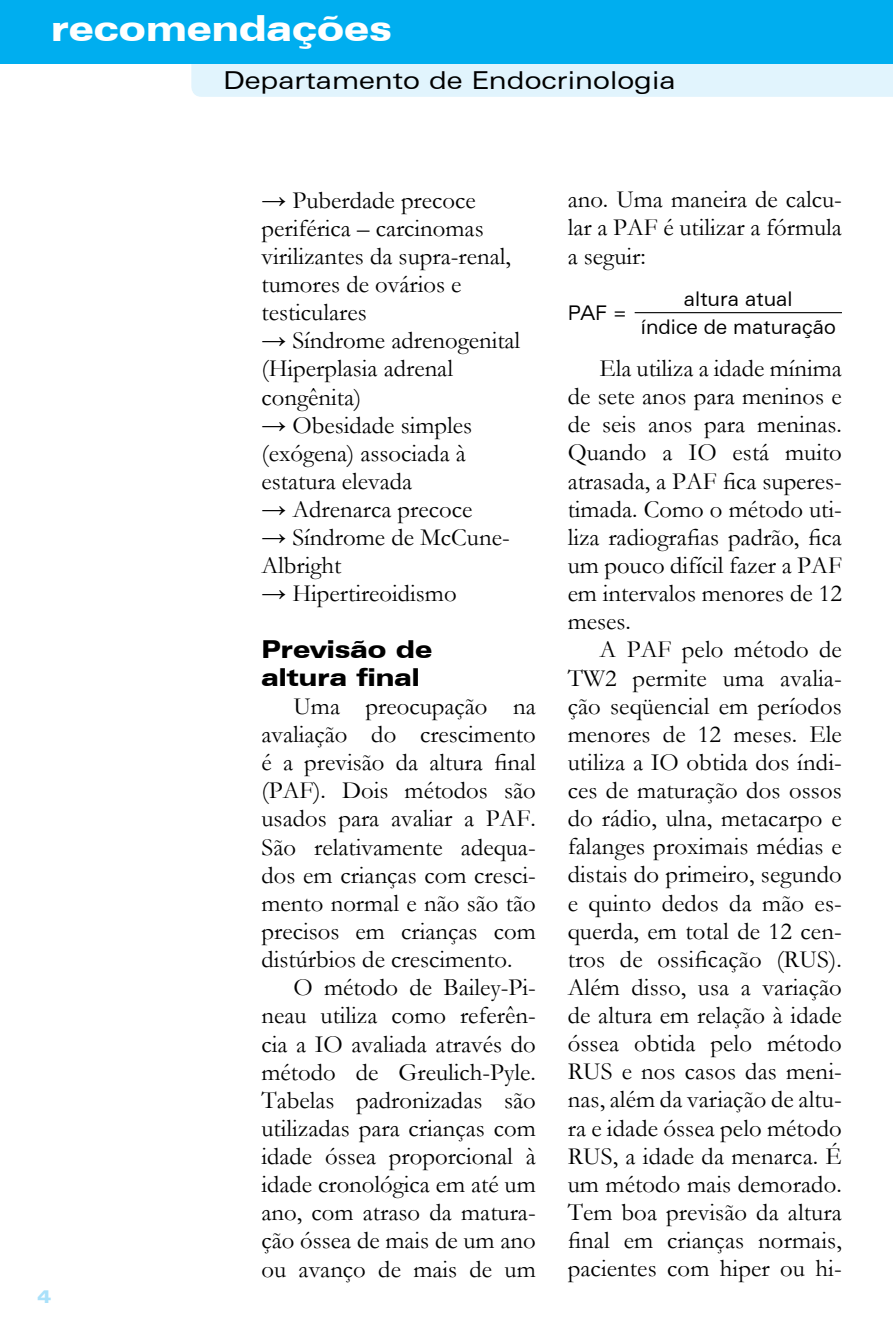
<style>
.page{position:relative;width:893px;height:1340px;background:#fff}
.page>*{position:absolute;margin:0;border:0;box-sizing:border-box;transform-origin:0 0}
.t1{font:900 expanded 36px "Zurich BT";color:#fff}
.t2{font:24.75px/28.1px "Garamond";color:#000}
.t3{font:expanded 24.75px "Zurich BT";color:#000}
.t4{font:900 expanded 24.75px/28.1px "Zurich BT";color:#000}
.t5{font:expanded 20.25px/28.1px "Zurich BT";color:#000;text-align:center;scale:.85 1}
.t6{font:900 expanded 18px "Zurich BT";color:#aae1fa}
</style>
<div class="page">
<div style="left:191px;top:64px;width:702px;height:33px;background:#e1f4fd"></div>
<div style="left:0;top:0;width:893px;height:64px;background:#00aeef"></div>
<hr style="left:635px;top:312px;width:207px;height:1px;background:#000">
<h1 class="t1" style="left:51px;top:7px;width:342px">recomendações</h1>
<p class="t3" style="left:223px;top:66px;width:454px">Departamento de Endocrinologia</p>
<p class="t6" style="left:37px;top:1285px;width:15px">4</p>
<p class="t2" style="left:261px;top:185px;width:251px">→ Puberdade precoce periférica – carcinomas virilizantes da supra-renal, tumores de ovários e testiculares</p>
<p class="t2" style="left:261px;top:326px;width:260px">→ Síndrome adrenogenital (Hiperplasia adrenal congênita)</p>
<p class="t2" style="left:261px;top:410px;width:212px">→ Obesidade simples (exógena) associada à estatura elevada</p>
<p class="t2" style="left:261px;top:494px;width:212px">→ Adrenarca precoce</p>
<p class="t2" style="left:261px;top:522px;width:250px">→ Síndrome de McCune-<br>Albright</p>
<p class="t2" style="left:261px;top:579px;width:197px">→ Hipertireoidismo</p>
<p class="t4" style="left:261px;top:635px;width:172px">Previsão de altura final</p>
<p class="t2" style="left:293px;top:691px;width:244px">Uma preocupação na</p>
<p class="t2" style="left:261px;top:719px;width:276px">avaliação do crescimento</p>
<p class="t2" style="left:261px;top:747px;width:276px">é a previsão da altura final</p>
<p class="t2" style="left:261px;top:776px;width:276px">(PAF). Dois métodos são</p>
<p class="t2" style="left:261px;top:804px;width:276px">usados para avaliar a PAF.</p>
<p class="t2" style="left:261px;top:832px;width:276px">São relativamente adequa-</p>
<p class="t2" style="left:261px;top:860px;width:276px">dos em crianças com cresci-</p>
<p class="t2" style="left:261px;top:888px;width:276px">mento normal e não são tão</p>
<p class="t2" style="left:261px;top:916px;width:276px">precisos em crianças com</p>
<p class="t2" style="left:261px;top:944px;width:252px">distúrbios de crescimento.</p>
<p class="t2" style="left:293px;top:972px;width:244px">O método de Bailey-Pi-</p>
<p class="t2" style="left:261px;top:1000px;width:276px">neau utiliza como referên-</p>
<p class="t2" style="left:261px;top:1029px;width:276px">cia a IO avaliada através do</p>
<p class="t2" style="left:261px;top:1057px;width:276px">método de Greulich-Pyle.</p>
<p class="t2" style="left:261px;top:1085px;width:276px">Tabelas padronizadas são</p>
<p class="t2" style="left:261px;top:1113px;width:276px">utilizadas para crianças com</p>
<p class="t2" style="left:261px;top:1141px;width:276px">idade óssea proporcional à</p>
<p class="t2" style="left:261px;top:1169px;width:276px">idade cronológica em até um</p>
<p class="t2" style="left:261px;top:1197px;width:276px">ano, com atraso da matura-</p>
<p class="t2" style="left:261px;top:1225px;width:276px">ção óssea de mais de um ano</p>
<p class="t2" style="left:261px;top:1253px;width:276px">ou avanço de mais de um</p>
<p class="t2" style="left:568px;top:185px;width:276px;text-align:justify">ano. Uma maneira de calcu&shy;lar a PAF é utilizar a fórmula a seguir:</p>
<p class="t5" style="left:568px;top:298px;width:72px">PAF =</p>
<p class="t5" style="left:641px;top:285px;width:231px">altura atual<br>índice de maturação</p>
<p class="t2" style="left:568px;top:353px;width:276px;text-align:justify;text-indent:32px">Ela utiliza a idade mínima de sete anos para meninos e de seis anos para meninas.<br>Quando a IO está muito atrasada, a PAF fica superes&shy;timada. Como o método uti&shy;liza radiografias padrão, fica um pouco difícil fazer a PAF em intervalos menores de 12 meses.</p>
<p class="t2" style="left:568px;top:635px;width:276px;text-align:justify;text-indent:32px">A PAF pelo método de TW2 permite uma avalia&shy;ção seqüencial em períodos menores de 12 meses. Ele utiliza a IO obtida dos índi&shy;ces de maturação dos ossos do rádio, ulna, metacarpo e falanges proximais médias e distais do primeiro, segundo e quinto dedos da mão es&shy;querda, em total de 12 cen&shy;tros de ossificação (RUS).<br>Além disso, usa a variação de altura em relação à idade óssea obtida pelo método RUS e nos casos das meni&shy;nas, além da variação de altu&shy;ra e idade óssea pelo método RUS, a idade da menarca. É um método mais demorado.<br>Tem boa previsão da altura final em crianças normais, pacientes com hiper ou hi-</p>
</div>
